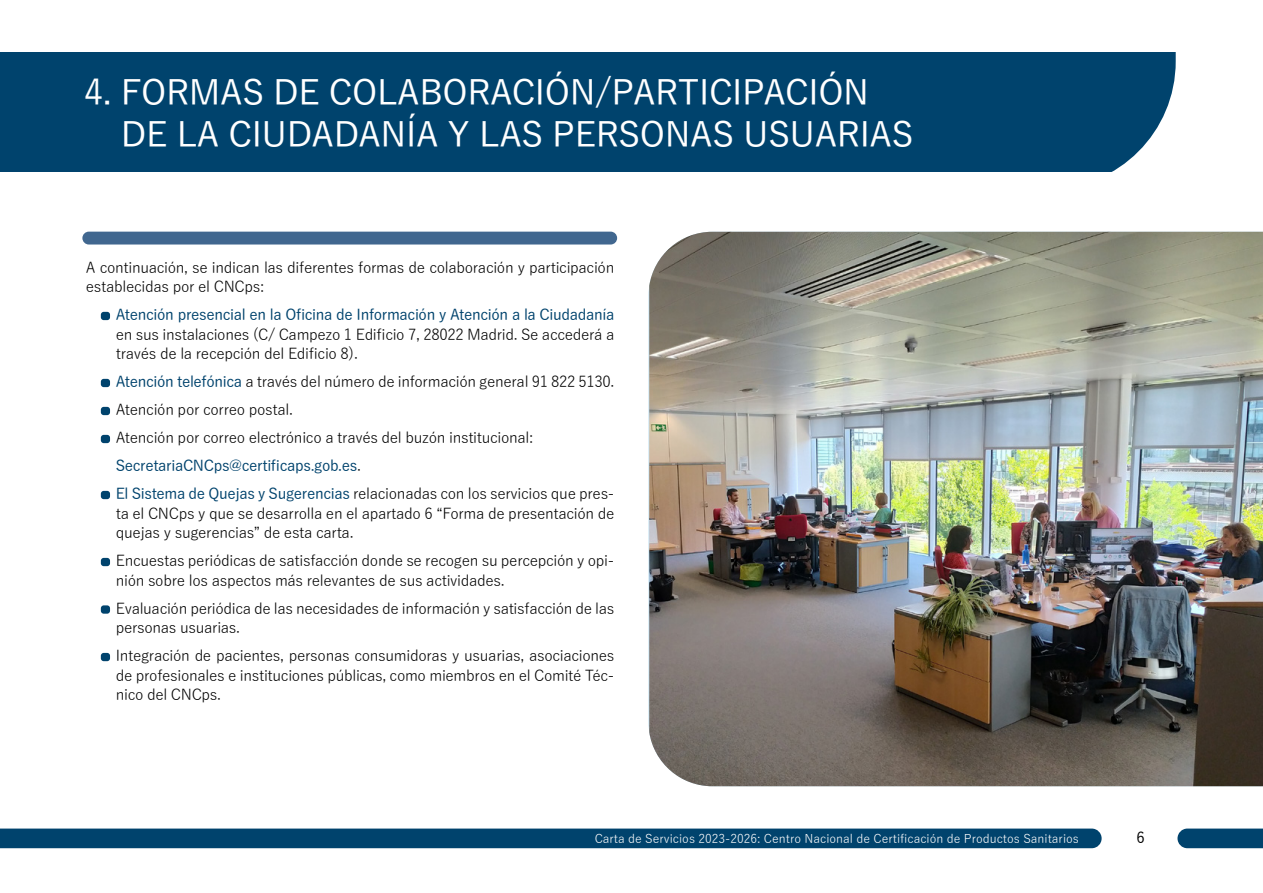
<style>
.page{position:relative;width:1263px;height:893px;background:#fff}
.page>*{position:absolute;margin:0;border:0;box-sizing:border-box;transform-origin:0 0}
.Titulos{font:500 34.5px/41.4px "Yu Gothic";letter-spacing:-.01em;color:#fff}
.t1{font:15px/19.5px "Yu Gothic";letter-spacing:-.025em;color:#000}
.t2{font:500 15px "Yu Gothic";letter-spacing:-.025em;color:#00436d}
.t3{font:500 15px "Yu Gothic";color:#000}
.t4{font:12px "Yu Gothic";color:#fff}
.s1{font-weight:500;color:#00436d}
.s2{font-weight:400;color:#000}
</style>
<div class="page">
<div style="left:0;top:828px;width:1101px;height:20px;background:#00436d"></div>
<svg style="left:1177px;top:828px;width:86px;height:20px;background:#0e4d75"></svg>
<div style="left:0;top:53px;width:1176px;height:119px;background:#00436d"></div>
<div style="left:101px;top:312px;width:9px;height:8px;background:#00436d;border-radius:3px"></div>
<div style="left:101px;top:379px;width:9px;height:8px;background:#00436d;border-radius:3px"></div>
<div style="left:101px;top:407px;width:9px;height:8px;background:#00436d;border-radius:3px"></div>
<div style="left:101px;top:435px;width:9px;height:8px;background:#00436d;border-radius:3px"></div>
<div style="left:101px;top:491px;width:9px;height:8px;background:#00436d;border-radius:3px"></div>
<div style="left:101px;top:558px;width:9px;height:8px;background:#00436d;border-radius:3px"></div>
<div style="left:101px;top:605px;width:9px;height:9px;background:#00436d;border-radius:3px"></div>
<div style="left:101px;top:653px;width:9px;height:8px;background:#00436d;border-radius:3px"></div>
<div style="left:82px;top:232px;width:535px;height:12px;background:#41678f;border-radius:6px"></div>
<img style="left:649px;top:232px;width:614px;height:554px">
<p class="Titulos" style="left:121px;top:67px;width:794px;text-indent:-37px">4. FORMAS DE COLABORACIÓN/PARTICIPACIÓN<br>DE LA CIUDADANÍA Y LAS PERSONAS USUARIAS</p>
<p class="t1" style="left:86px;top:255px;width:530px">A continuación, se indican las diferentes formas de colaboración y participación establecidas por el CNCps:</p>
<p class="t1" style="left:116px;top:303px;width:500px;text-align:justify"><span class="s1">Atención presencial en la Oficina de Información y Atención a la Ciudadanía </span>en sus instalaciones (C/ Campezo 1 Edificio 7, 28022 Madrid. Se accederá a través de la recepción del Edificio 8).</p>
<p class="t1" style="left:116px;top:370px;width:500px"><span class="s1">Atención telefónica</span> a través del número de información general 91 822 5130.</p>
<p class="t1" style="left:116px;top:398px;width:179px">Atención por correo postal.</p>
<p class="t1" style="left:116px;top:426px;width:419px">Atención por correo electrónico a través del buzón institucional:</p>
<p class="t2" style="left:116px;top:452px;width:247px">SecretariaCNCps@certificaps.gob.es<span class="s2">.</span></p>
<p class="t1" style="left:116px;top:482px;width:500px;text-align:justify"><span class="s1">El Sistema de Quejas y Sugerencias</span> relacionadas con los servicios que pres&shy;ta el CNCps y que se desarrolla en el apartado 6 “Forma de presentación de quejas y sugerencias” de esta carta.</p>
<p class="t1" style="left:116px;top:549px;width:500px">Encuestas periódicas de satisfacción donde se recogen su percepción y opi&shy;nión sobre los aspectos más relevantes de sus actividades.</p>
<p class="t1" style="left:116px;top:596px;width:500px">Evaluación periódica de las necesidades de información y satisfacción de las personas usuarias.</p>
<p class="t1" style="left:116px;top:644px;width:500px;text-align:justify">Integración de pacientes, personas consumidoras y usuarias, asociaciones de profesionales e instituciones públicas, como miembros en el Comité Téc&shy;nico del CNCps.</p>
<p class="t4" style="left:595px;top:827px;width:486px">Carta de Servicios 2023-2026: Centro Nacional de Certificación de Productos Sanitarios</p>
<p class="t3" style="left:1136px;top:824px;width:10px">6</p>
</div>
